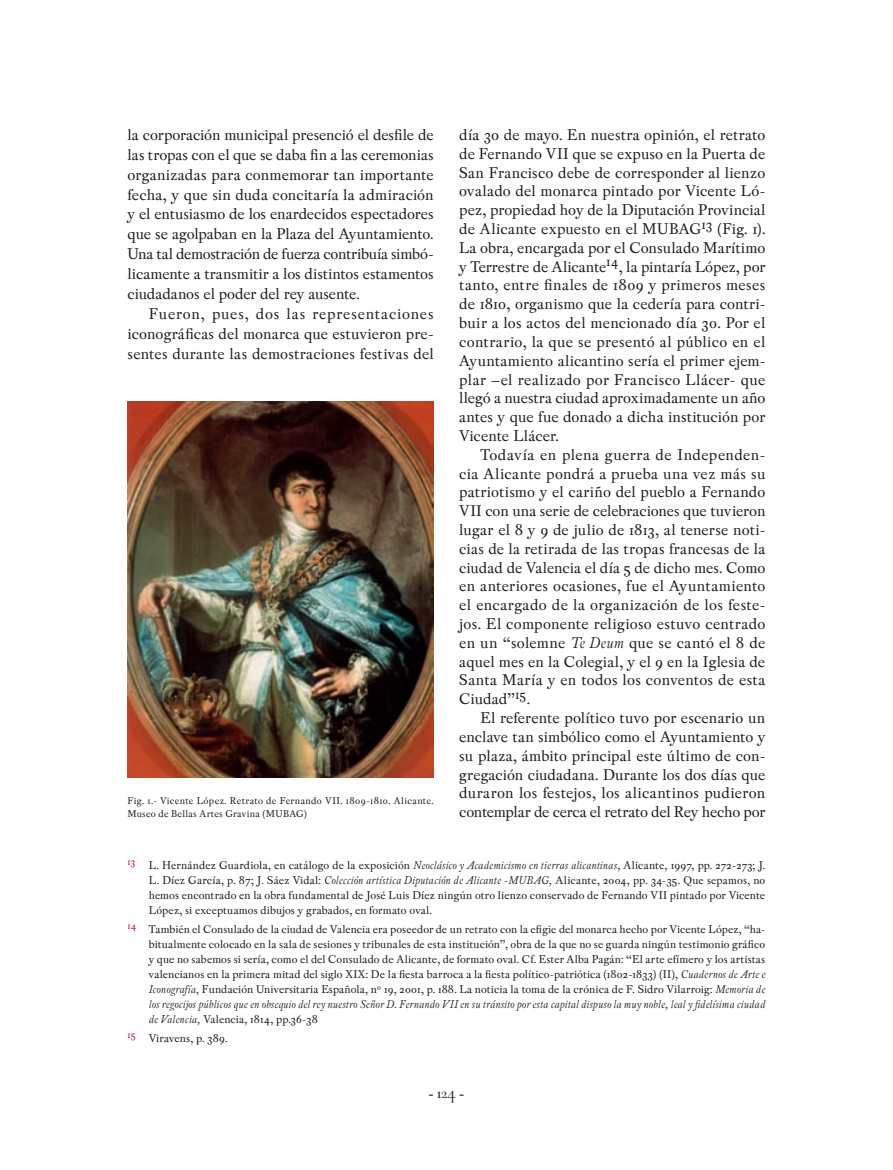
<style>
.page{position:relative;width:893px;height:1170px;background:#fff}
.page>*{position:absolute;margin:0;border:0;box-sizing:border-box;transform-origin:0 0}
.t1{font:18px "Peleguer";color:#231f20}
.t2{font:16.5px/18.8px "Pradell";letter-spacing:.005em;color:#231f20;text-align:justify}
.t3{font:12px/15px "Pradell";letter-spacing:.01em;color:#231f20;text-align:justify}
.t4{font:10.5px/13.5px "Pradell";letter-spacing:.025em;color:#231f20}
.s1{font-style:italic}
</style>
<div class="page">
<img style="left:128px;top:401px;width:306px;height:376px">
<p class="t2" style="left:128px;top:125px;width:308px;line-height:19.8px">la corporación municipal presenció el desfile de las tropas con el que se daba fin a las ceremonias organizadas para conmemorar tan importante fecha, y que sin duda concitaría la admiración y el entusiasmo de los enardecidos espectadores que se agolpaban en la Plaza del Ayuntamiento.<br>Una tal demostración de fuerza contribuía simbó&shy;licamente a transmitir a los distintos estamentos ciudadanos el poder del rey ausente.</p>
<p class="t2" style="left:128px;top:304px;width:308px;line-height:19.8px;text-indent:21px">Fueron, pues, dos las representaciones iconográficas del monarca que estuvieron pre&shy;sentes durante las demostraciones festivas del</p>
<p class="t4" style="left:128px;top:793px;width:308px">Fig. 1.- Vicente López. Retrato de Fernando VII. 1809-1810. Alicante.<br>Museo de Bellas Artes Gravina (MUBAG)</p>
<p class="t2" style="left:459px;top:125px;width:308px">día 30 de mayo. En nuestra opinión, el retrato de Fernando VII que se expuso en la Puerta de San Francisco debe de corresponder al lienzo ovalado del monarca pintado por Vicente Ló&shy;pez, propiedad hoy de la Diputación Provincial de Alicante expuesto en el MUBAG<sup>13</sup> (Fig. 1).<br>La obra, encargada por el Consulado Marítimo y Terrestre de Alicante<sup>14</sup>, la pintaría López, por tanto, entre finales de 1809 y primeros meses de 1810, organismo que la cedería para contri&shy;buir a los actos del mencionado día 30. Por el contrario, la que se presentó al público en el Ayuntamiento alicantino sería el primer ejem&shy;plar –el realizado por Francisco Llácer- que llegó a nuestra ciudad aproximadamente un año antes y que fue donado a dicha institución por Vicente Llácer.</p>
<p class="t2" style="left:459px;top:445px;width:308px;text-indent:21px">Todavía en plena guerra de Independen&shy;cia Alicante pondrá a prueba una vez más su patriotismo y el cariño del pueblo a Fernando VII con una serie de celebraciones que tuvieron lugar el 8 y 9 de julio de 1813, al tenerse noti&shy;cias de la retirada de las tropas francesas de la ciudad de Valencia el día 5 de dicho mes. Como en anteriores ocasiones, fue el Ayuntamiento el encargado de la organización de los feste&shy;jos. El componente religioso estuvo centrado en un “solemne <span class="s1">Te Deum</span> que se cantó el 8 de aquel mes en la Colegial, y el 9 en la Iglesia de Santa María y en todos los conventos de esta Ciudad”<sup>15</sup>.</p>
<p class="t2" style="left:459px;top:708px;width:308px;text-indent:21px">El referente político tuvo por escenario un enclave tan simbólico como el Ayuntamiento y su plaza, ámbito principal este último de con&shy;gregación ciudadana. Durante los dos días que duraron los festejos, los alicantinos pudieron contemplar de cerca el retrato del Rey hecho por</p>
<p class="t3" style="left:149px;top:857px;width:618px;text-indent:-21px"><sup>13</sup> L. Hernández Guardiola, en catálogo de la exposición <span class="s1">Neoclásico y Academicismo en tierras alicantinas</span>, Alicante, 1997, pp. 272-273; J.<br>L. Díez García, p. 87; J. Sáez Vidal: <span class="s1">Colección artística Diputación de Alicante -MUBAG,</span> Alicante, 2004, pp. 34-35. Que sepamos, no hemos encontrado en la obra fundamental de José Luis Díez ningún otro lienzo conservado de Fernando VII pintado por Vicente López, si exceptuamos dibujos y grabados, en formato oval.</p>
<p class="t3" style="left:149px;top:921px;width:618px;text-indent:-21px"><sup>14</sup> También el Consulado de la ciudad de Valencia era poseedor de un retrato con la efigie del monarca hecho por Vicente López, “ha&shy;bitualmente colocado en la sala de sesiones y tribunales de esta institución”, obra de la que no se guarda ningún testimonio gráfico y que no sabemos si sería, como el del Consulado de Alicante, de formato oval. Cf. Ester Alba Pagán: “El arte efímero y los artistas valencianos en la primera mitad del siglo XIX: De la fiesta barroca a la fiesta político-patriótica (1802-1833) (II), <span class="s1">Cuadernos de Arte e Iconografía,</span> Fundación Universitaria Española, nº 19, 2001, p. 188. La noticia la toma de la crónica de F. Sidro Vilarroig: <span class="s1">Memoria de los regocijos públicos que en obsequio del rey nuestro Señor D. Fernando VII en su tránsito por esta capital dispuso la muy noble, leal y fidelísima ciudad de Valencia,</span> Valencia, 1814, pp.36-38</p>
<p class="t3" style="left:128px;top:1030px;width:102px"><sup>15</sup> Viravens, p. 389.</p>
<p class="t1" style="left:428px;top:1083px;width:37px">- 124 -</p>
</div>
